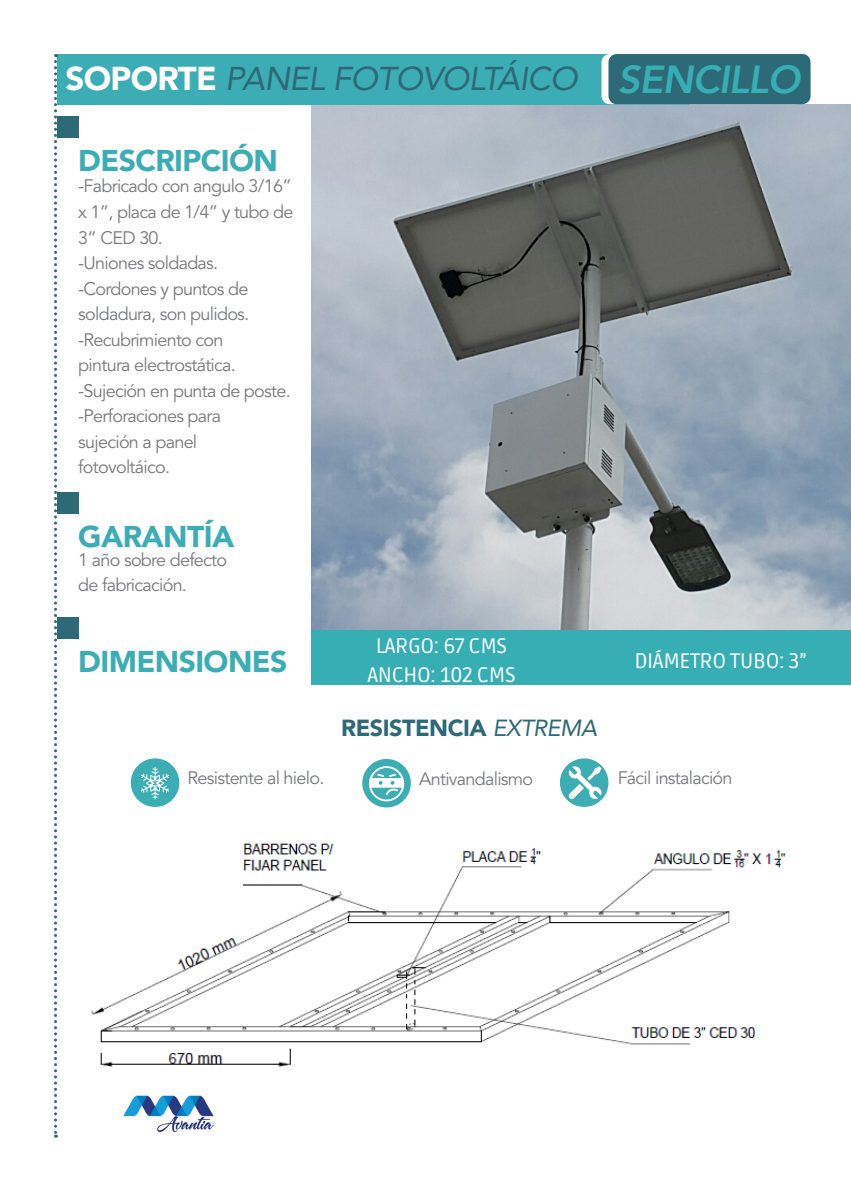
<style>
.page{position:relative;width:851px;height:1191px;background:#fff}
.page>*{position:absolute;margin:0;border:0;box-sizing:border-box;transform-origin:0 0}
.t1{font:italic 800 39px "Avenir";letter-spacing:-.02em;color:#36aeb4}
.t2{font:italic 33px "Avenir";letter-spacing:-.02em;color:#2e6978}
.t3{font:900 30px "Avenir";letter-spacing:-.02em;color:#3dadb5}
.t4{font:900 23.25px "Avenir";letter-spacing:-.02em;color:#2e6978}
.t5{font:21px "Ruda";letter-spacing:-.02em;color:#fff}
.t6{font:18px/25.5px "Avenir LT Std";letter-spacing:-.04em;color:#76787b}
.s1{font-weight:900;font-style:normal;color:#fff}
.s2{font-weight:400;font-style:italic}
</style>
<div class="page">
<img style="left:311px;top:104px;width:539px;height:526px">
<div style="left:57px;top:116px;width:21px;height:22px;background:#2e6978"></div>
<div style="left:57px;top:493px;width:21px;height:21px;background:#2e6978"></div>
<div style="left:58px;top:617px;width:21px;height:21px;background:#2e6978"></div>
<div style="left:57px;top:54px;width:631px;height:50px;background:#3dadb5"></div>
<div style="left:601px;top:54px;width:204px;height:50px;background:#fff;border-radius:9px"></div>
<svg style="left:54px;top:54px;width:3px;height:1083px"></svg>
<div style="left:608px;top:54px;width:202px;height:50px;background:#2e6978;border-radius:9px"></div>
<div style="left:311px;top:630px;width:539px;height:55px;background:#36aeb4"></div>
<svg style="left:130px;top:758px;width:50px;height:49px"></svg>
<svg style="left:362px;top:759px;width:49px;height:49px"></svg>
<svg style="left:560px;top:758px;width:49px;height:49px"></svg>
<img style="left:91px;top:843px;width:695px;height:224px">
<img style="left:123px;top:1095px;width:92px;height:38px">
<p class="t2" style="left:66px;top:58px;width:513px"><span class="s1">SOPORTE</span> PANEL FOTOVOLTÁICO</p>
<p class="t1" style="left:617px;top:56px;width:184px">SENCILLO</p>
<p class="t3" style="left:78px;top:134px;width:201px">DESCRIPCIÓN</p>
<p class="t6" style="left:78px;top:174px;width:216px;text-align:justify">-Fabricado con angulo 3/16” x 1”, placa de 1/4” y tubo de 3” CED 30.</p>
<p class="t6" style="left:78px;top:250px;width:141px">-Uniones soldadas.</p>
<p class="t6" style="left:78px;top:276px;width:172px">-Cordones y puntos de soldadura, son pulidos.</p>
<p class="t6" style="left:78px;top:327px;width:159px">-Recubrimiento con pintura electrostática.</p>
<p class="t6" style="left:78px;top:378px;width:214px">-Sujeción en punta de poste.</p>
<p class="t6" style="left:78px;top:403px;width:144px">-Perforaciones para sujeción a panel fotovoltáico.</p>
<p class="t3" style="left:78px;top:511px;width:157px">GARANTÍA</p>
<p class="t6" style="left:78px;top:547px;width:150px">1 año sobre defecto</p>
<p class="t6" style="left:78px;top:573px;width:110px">de fabricación.</p>
<p class="t3" style="left:78px;top:635px;width:210px">DIMENSIONES</p>
<p class="t5" style="left:376px;top:635px;width:133px">LARGO: 67 CMS</p>
<p class="t5" style="left:367px;top:663px;width:150px">ANCHO: 102 CMS</p>
<p class="t4" style="left:341px;top:707px;width:258px">RESISTENCIA <span class="s2">EXTREMA</span></p>
<p class="t5" style="left:634px;top:649px;width:174px">DIÁMETRO TUBO: 3”</p>
<p class="t6" style="left:188px;top:765px;width:138px">Resistente al hielo.</p>
<p class="t6" style="left:419px;top:766px;width:115px">Antivandalismo</p>
<p class="t6" style="left:617px;top:765px;width:116px">Fácil instalación</p>
</div>
